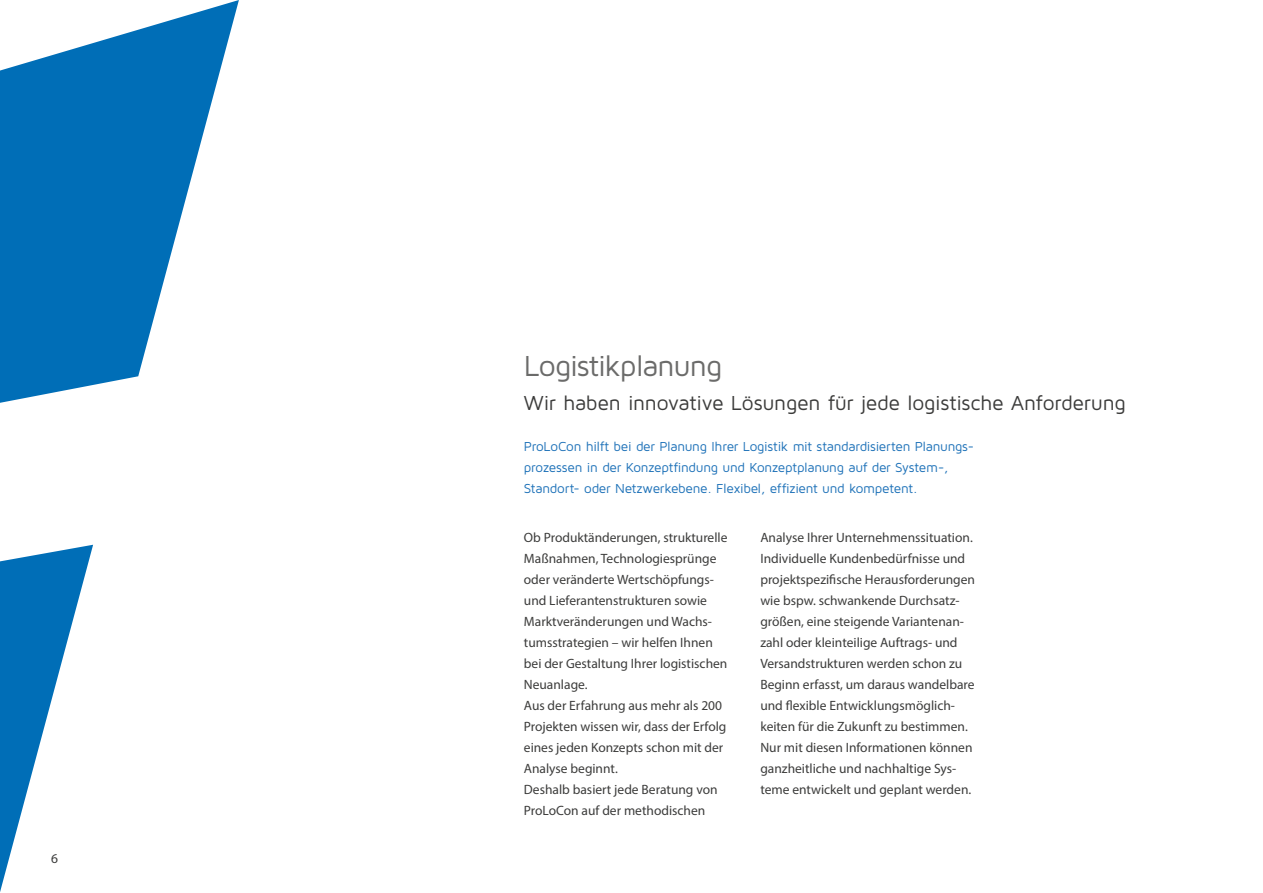
<style>
.page{position:relative;width:1263px;height:893px;background:#fff}
.page>*{position:absolute;margin:0;border:0;box-sizing:border-box;transform-origin:0 0}
.t1{font:30px "Maven Pro";letter-spacing:-.04em;color:#6b6b6a}
.t2{font:21px "Maven Pro";letter-spacing:-.015em;color:#3c3c3b}
.t3{font:13.5px/21px "Myriad Pro";color:#3c3c3b}
.t4{font:13.5px/21px "Maven Pro";letter-spacing:-.02em;color:#1d71b8}
</style>
<div class="page">
<svg style="left:0;top:0;width:239px;height:403px;fill:#006eb7"></svg>
<svg style="left:0;top:545px;width:93px;height:347px"></svg>
<p class="t3" style="left:51px;top:848px;width:8px">6</p>
<h1 class="t1" style="left:524px;top:347px;width:200px">Logistikplanung</h1>
<h2 class="t2" style="left:524px;top:390px;width:603px">Wir haben innovative Lösungen für jede logistische Anforderung</h2>
<p class="t4" style="left:524px;top:435px;width:452px">ProLoCon hilft bei der Planung Ihrer Logistik mit standardisierten Planungs&shy;prozessen in der Konzeptfindung und Konzeptplanung auf der System-,<br>Standort- oder Netzwerkebene. Flexibel, effizient und kompetent.</p>
<p class="t3" style="left:524px;top:526px;width:205px">Ob Produktänderungen, strukturelle<br>Maßnahmen, Technologiesprünge oder veränderte Wertschöpfungs&shy;und Lieferantenstrukturen sowie<br>Marktveränderungen und Wachs&shy;tumsstrategien – wir helfen Ihnen bei der Gestaltung Ihrer logistischen<br>Neuanlage.<br>Aus der Erfahrung aus mehr als 200<br>Projekten wissen wir, dass der Erfolg eines jeden Konzepts schon mit der<br>Analyse beginnt.<br>Deshalb basiert jede Beratung von<br>ProLoCon auf der methodischen</p>
<p class="t3" style="left:760px;top:526px;width:216px">Analyse Ihrer Unternehmenssituation.<br>Individuelle Kundenbedürfnisse und projektspezifische Herausforderungen wie bspw. schwankende Durchsatz&shy;größen, eine steigende Variantenan&shy;zahl oder kleinteilige Auftrags- und Versandstrukturen werden schon zu Beginn erfasst, um daraus wandelbare und flexible Entwicklungsmöglich&shy;keiten für die Zukunft zu bestimmen.<br>Nur mit diesen Informationen können ganzheitliche und nachhaltige Sys&shy;teme entwickelt und geplant werden.</p>
</div>
